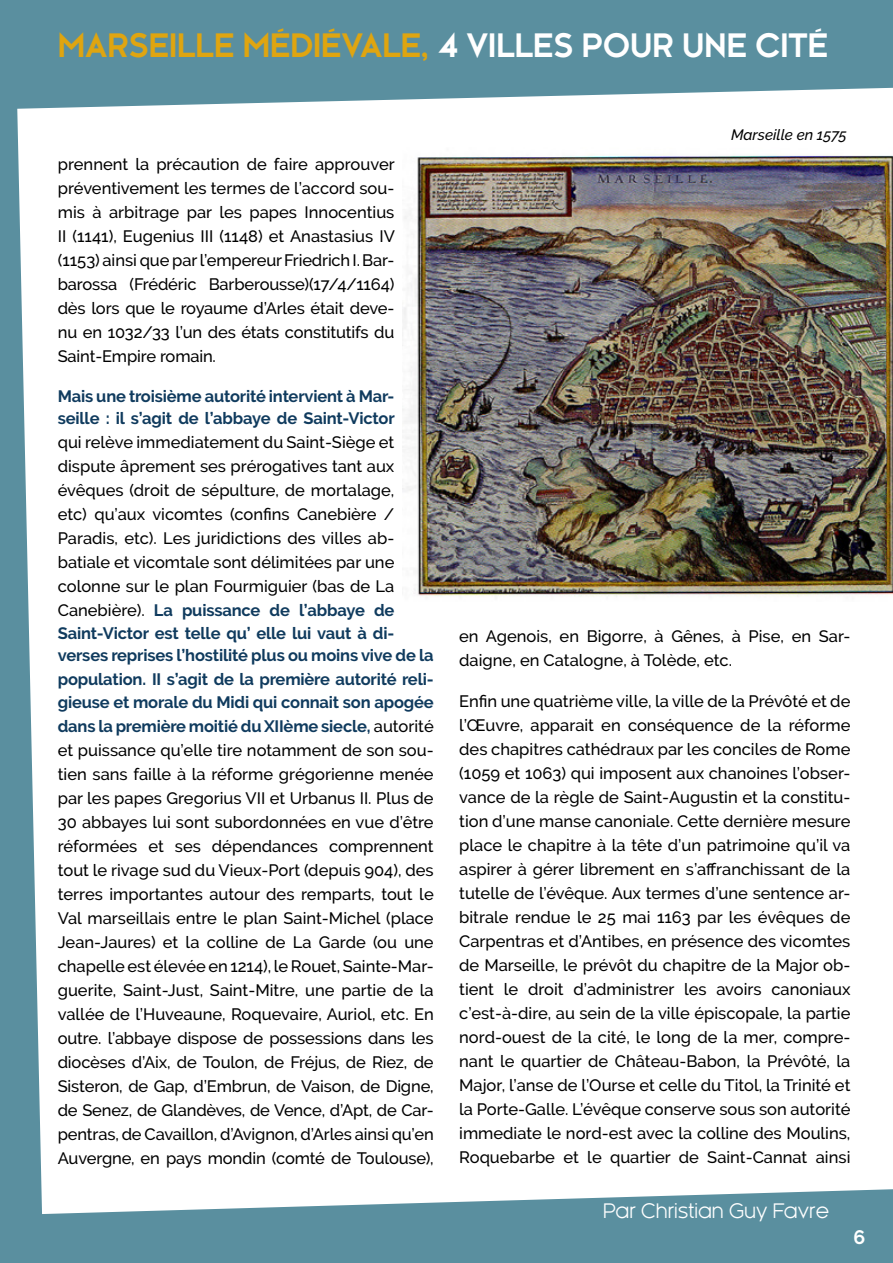
<style>
.page{position:relative;width:893px;height:1263px;background:#fff}
.page>*{position:absolute;margin:0;border:0;box-sizing:border-box;transform-origin:0 0}
.t1{font:700 31.5px "Kessel 105";color:#dfa510}
.t2{font:19.5px "Kessel 105";color:#fff}
.t3{font:700 19.5px "Raleway";color:#fff}
.t4{font:500 16.5px/24px "Raleway";color:#000;text-align:justify}
.t5{font:700 16.5px/22.5px "Raleway";letter-spacing:-.01em;color:#103b5e}
.t6{font:italic 500 15px "Raleway";color:#000}
.s1{color:#fff}
.s2{font-weight:700;color:#103b5e}
</style>
<div class="page">
<svg style="left:0;top:0;width:893px;height:109px;background:#6a99a8"></svg>
<svg style="left:0;top:81px;width:43px;height:1108px;fill:#5a8f9f"></svg>
<svg style="left:0;top:1189px;width:893px;height:74px;fill:#5a8f9f"></svg>
<img style="left:403px;top:155px;width:490px;height:443px">
<h1 class="t1" style="left:58px;top:27px;width:772px">MARSEILLE MÉDIÉVALE, <span class="s1">4 VILLES POUR UNE CITÉ</span></h1>
<p class="t4" style="left:58px;top:152px;width:339px">prennent la précaution de faire approuver préventivement les termes de l’accord sou&shy;mis à arbitrage par les papes Innocentius II (1141), Eugenius III (1148) et Anastasius IV (1153) ainsi que par l’empereur Friedrich I. Bar&shy;barossa (Frédéric Barberousse)(17/4/1164) dès lors que le royaume d’Arles était deve&shy;nu en 1032/33 l’un des états constitutifs du Saint-Empire romain.</p>
<p class="t5" style="left:58px;top:385px;width:338px">Mais une troisième autorité intervient à Mar&shy;seille : il s’agit de l’abbaye de Saint-Victor</p>
<p class="t4" style="left:58px;top:430px;width:338px">qui relève immediatement du Saint-Siège et dispute âprement ses prérogatives tant aux évêques (droit de sépulture, de mortalage, etc) qu’aux vicomtes (confins Canebière / Paradis, etc). Les juridictions des villes ab&shy;batiale et vicomtale sont délimitées par une colonne sur le plan Fourmiguier (bas de La Canebière). <span class="s2">La puissance de l’abbaye de</span></p>
<p class="t5" style="left:58px;top:622px;width:377px">Saint-Victor est telle qu’ elle lui vaut à di&shy;verses reprises l’hostilité plus ou moins vive de la</p>
<p class="t5" style="left:58px;top:668px;width:377px">population. II s’agit de la première autorité reli&shy;gieuse et morale du Midi qui connait son apogée</p>
<p class="t4" style="left:58px;top:714px;width:377px"><span class="s2">dans la première moitié du XIIème siecle,</span> autorité et puissance qu’elle tire notamment de son sou&shy;tien sans faille à la réforme grégorienne menée par les papes Gregorius VII et Urbanus II. Plus de 30 abbayes lui sont subordonnées en vue d’être réformées et ses dépendances comprennent tout le rivage sud du Vieux-Port (depuis 904), des terres importantes autour des remparts, tout le Val marseillais entre le plan Saint-Michel (place Jean-Jaures) et la colline de La Garde (ou une chapelle est élevée en 1214), le Rouet, Sainte-Mar&shy;guerite, Saint-Just, Saint-Mitre, une partie de la vallée de l’Huveaune, Roquevaire, Auriol, etc. En outre. l’abbaye dispose de possessions dans les diocèses d’Aix, de Toulon, de Fréjus, de Riez, de Sisteron, de Gap, d’Embrun, de Vaison, de Digne, de Senez, de Glandèves, de Vence, d’Apt, de Car&shy;pentras, de Cavaillon, d’Avignon, d’Arles ainsi qu’en Auvergne, en pays mondin (comté de Toulouse),</p>
<p class="t6" style="left:731px;top:126px;width:117px">Marseille en 1575</p>
<p class="t4" style="left:459px;top:624px;width:393px">en Agenois, en Bigorre, à Gênes, à Pise, en Sar&shy;daigne, en Catalogne, à Tolède, etc.</p>
<p class="t4" style="left:459px;top:689px;width:393px">Enfin une quatrième ville, la ville de la Prévôté et de l’Œuvre, apparait en conséquence de la réforme des chapitres cathédraux par les conciles de Rome (1059 et 1063) qui imposent aux chanoines l’obser&shy;vance de la règle de Saint-Augustin et la constitu&shy;tion d’une manse canoniale. Cette dernière mesure place le chapitre à la tête d’un patrimoine qu’il va aspirer à gérer librement en s’affranchissant de la tutelle de l’évêque. Aux termes d’une sentence ar&shy;bitrale rendue le 25 mai 1163 par les évêques de Carpentras et d’Antibes, en présence des vicomtes de Marseille, le prévôt du chapitre de la Major ob&shy;tient le droit d’administrer les avoirs canoniaux c’est-à-dire, au sein de la ville épiscopale, la partie nord-ouest de la cité, le long de la mer, compre&shy;nant le quartier de Château-Babon, la Prévôté, la Major, l’anse de l’Ourse et celle du Titol, la Trinité et la Porte-Galle. L’évêque conserve sous son autorité immediate le nord-est avec la colline des Moulins, Roquebarbe et le quartier de Saint-Cannat ainsi</p>
<p class="t2" style="left:603px;top:1199px;width:227px">Par Christian Guy Favre</p>
<p class="t3" style="left:853px;top:1226px;width:13px">6</p>
</div>
